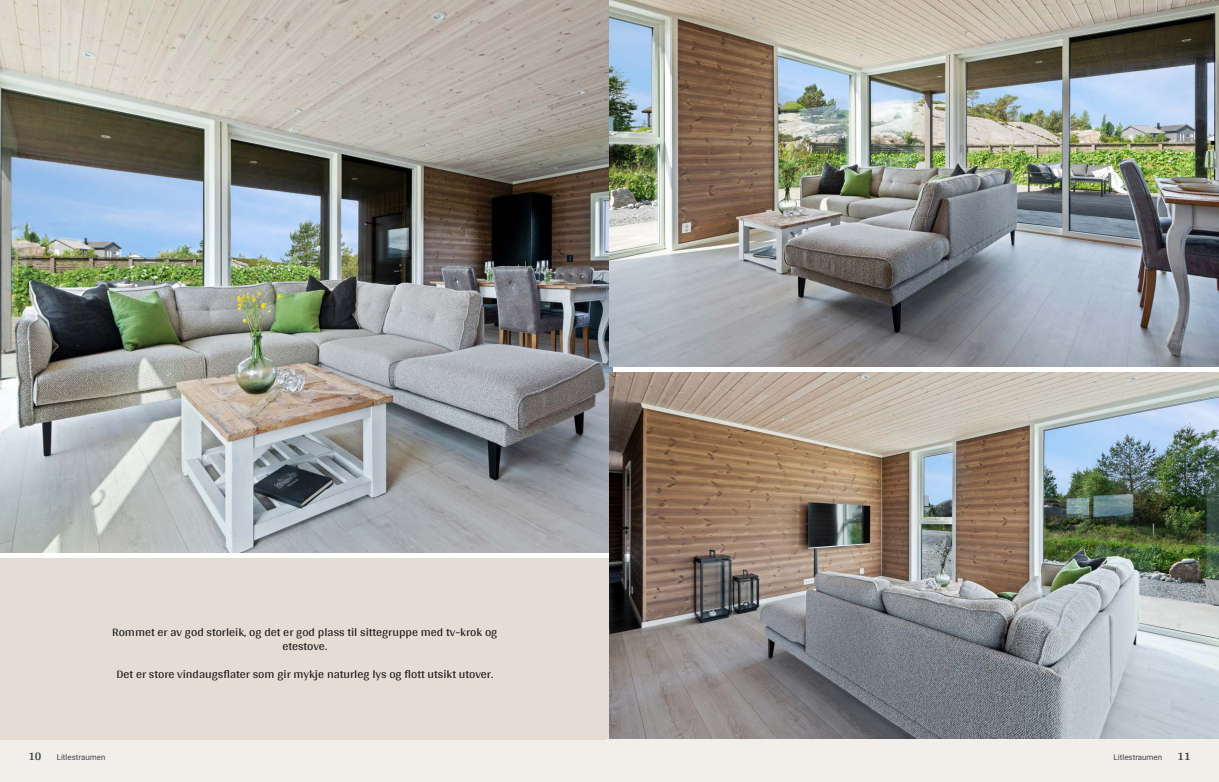
<style>
.page{position:relative;width:1219px;height:782px;background:#fff}
.page>*{position:absolute;margin:0;border:0;box-sizing:border-box;transform-origin:0 0}
.t1{font:12px/14px "Arya";color:#1d1d1b;text-align:center}
.t2{font:700 12px "Arya";color:#414749}
.t3{font:8px "Roboto Vitec";color:#414749}
</style>
<div class="page">
<img style="left:0;top:0;width:612px;height:552px">
<div style="left:0;top:739px;width:612px;height:42px;background:#f2eeea"></div>
<div style="left:0;top:558px;width:612px;height:181px;background:#e5dcd4"></div>
<img style="left:609px;top:0;width:610px;height:367px">
<img style="left:609px;top:372px;width:610px;height:367px">
<div style="left:607px;top:739px;width:612px;height:42px;background:#f2eeea"></div>
<p class="t1" style="left:112px;top:624px;width:387px">Rommet er av god storleik, og det er god plass til sittegruppe med tv‑krok og etestove.</p>
<p class="t1" style="left:116px;top:666px;width:378px">Det er store vindaugsflater som gir mykje naturleg lys og flott utsikt utover.</p>
<p class="t2" style="left:28px;top:749px;width:15px">10</p>
<p class="t3" style="left:57px;top:751px;width:50px">Litlestraumen</p>
<p class="t3" style="left:1113px;top:751px;width:50px">Litlestraumen</p>
<p class="t2" style="left:1177px;top:749px;width:15px">11</p>
</div>
